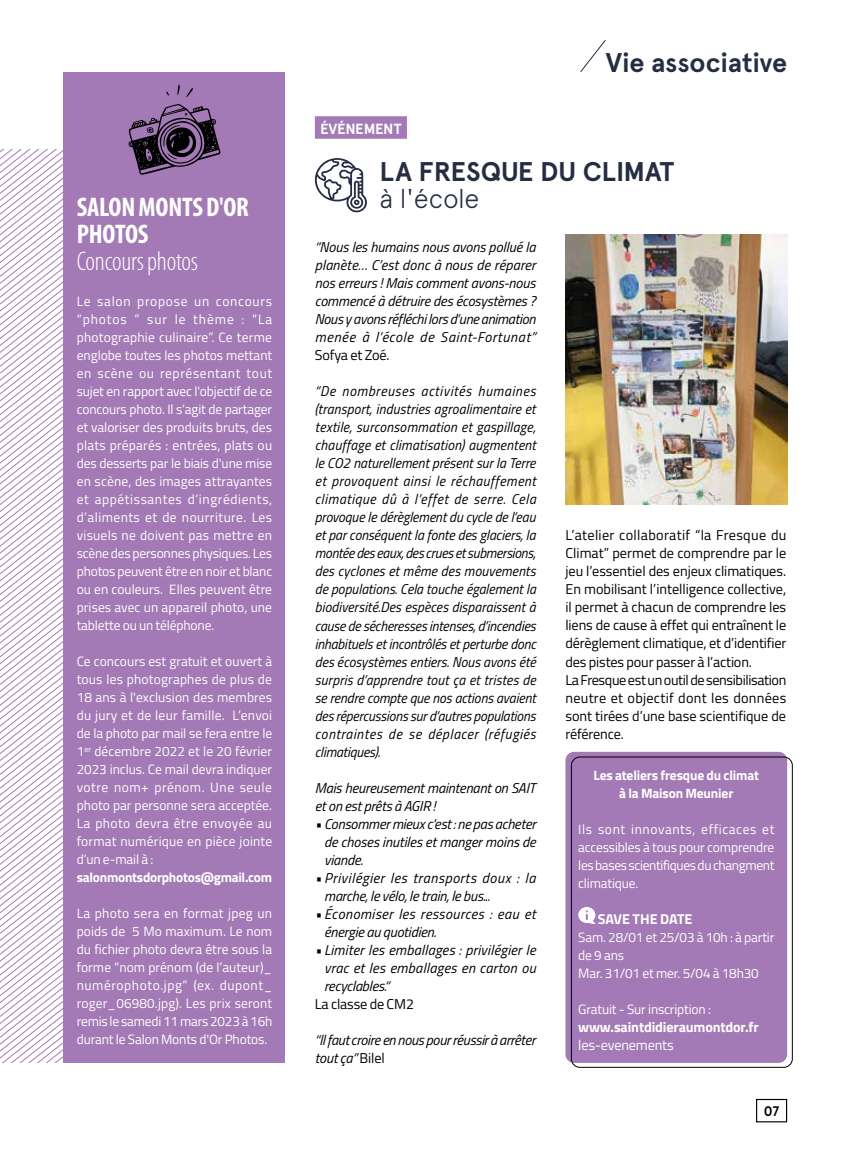
<style>
.page{position:relative;width:851px;height:1149px;background:#fff}
.page>*{position:absolute;margin:0;border:0;box-sizing:border-box;transform-origin:0 0}
.t1{font:27px "Apercu Bold Pro";color:#262d43}
.t2{font:700 condensed 27px/27px "Myriad Pro";letter-spacing:-.01em;color:#fff}
.t3{font:300 condensed 27px "Myriad Pro";letter-spacing:-.01em;color:#fff}
.t4{font:27px "Apercu Light Pro";letter-spacing:-.01em;color:#262d43}
.t5{font:14.7px "Apercu Bold Pro";letter-spacing:-.015em;color:#fff}
.t6{font:italic 14.25px/18px "Titillium Web";letter-spacing:-.01em;color:#000;text-align:justify;scale:.96 1}
.t7{font:italic 14.25px/18px "Titillium Web";letter-spacing:-.01em;color:#000;text-align:justify}
.t8{font:14.25px/18px "Titillium Web";letter-spacing:-.005em;color:#000}
.t9{font:italic 14.25px/18px "Titillium Web";letter-spacing:.035em;color:#000}
.t10{font:italic 14.25px/18px "Titillium Web";letter-spacing:.02em;color:#000}
.t11{font:700 14.25px "Titillium Web";letter-spacing:-.01em;color:#fff}
.t12{font:14.25px "Titillium Web";letter-spacing:-.01em;color:#fff}
.t13{font:13.8px "Apercu Bold Pro";color:#000}
.t14{font:13.5px/18px "Titillium Web";letter-spacing:-.01em;color:#fff;text-align:justify}
.t15{font:700 13.5px/18px "Titillium Web";letter-spacing:-.01em;color:#fff;text-align:center}
.s1{font-style:normal}
</style>
<div class="page">
<div style="left:756px;top:1098px;width:31px;height:23px;border:1px solid #000"></div>
<svg style="left:0;top:620px;width:64px;height:442px"></svg>
<div style="left:64px;top:72px;width:221px;height:990px;background:#a37ab5"></div>
<svg style="left:580px;top:40px;width:26px;height:32px"></svg>
<div style="left:315px;top:116px;width:92px;height:23px;background:#a37ab5"></div>
<img style="left:566px;top:234px;width:221px;height:270px">
<svg style="left:128px;top:104px;width:93px;height:71px"></svg>
<svg style="left:166px;top:84px;width:27px;height:13px"></svg>
<svg style="left:314px;top:158px;width:53px;height:55px"></svg>
<div style="left:565px;top:751px;width:222px;height:311px;background:#a37ab5;border-radius:9px"></div>
<svg style="left:578px;top:907px;width:17px;height:16px"></svg>
<div style="left:571px;top:756px;width:221px;height:311px;border:1px solid #000;border-radius:9px"></div>
<h1 class="t2" style="left:77px;top:193px;width:174px">SALON MONTS D'OR<br>PHOTOS</h1>
<h1 class="t3" style="left:77px;top:245px;width:123px">Concours photos</h1>
<p class="t14" style="left:77px;top:291px;width:197px">Le salon propose un concours “photos ” sur le thème : “La photographie culinaire”. Ce terme englobe toutes les photos mettant en scène ou représentant tout sujet en rapport avec l'objectif de ce concours photo. Il s’agit de partager et valoriser des produits bruts, des plats préparés : entrées, plats ou des desserts par le biais d'une mise en scène, des images attrayantes et appétissantes d’ingrédients, d’aliments et de nourriture. Les visuels ne doivent pas mettre en scène des personnes physiques. Les photos peuvent être en noir et blanc ou en couleurs. Elles peuvent être prises avec un appareil photo, une tablette ou un téléphone.</p>
<p class="t14" style="left:77px;top:651px;width:197px">Ce concours est gratuit et ouvert à tous les photographes de plus de 18 ans à l'exclusion des membres du jury et de leur famille. L’envoi de la photo par mail se fera entre le 1<sup>er</sup> décembre 2022 et le 20 février 2023 inclus. Ce mail devra indiquer votre nom+ prénom. Une seule photo par personne sera acceptée.<br>La photo devra être envoyée au format numérique en pièce jointe d’un e-mail à :</p>
<p class="t15" style="left:77px;top:867px;width:197px">salonmontsdorphotos@gmail.com</p>
<p class="t14" style="left:77px;top:903px;width:197px">La photo sera en format jpeg un poids de 5 Mo maximum. Le nom du fichier photo devra être sous la forme “nom prénom (de l’auteur)_ numérophoto.jpg” (ex. dupont_ roger_06980.jpg). Les prix seront remis le samedi 11 mars 2023 à 16h durant le Salon Monts d'Or Photos.</p>
<p class="t5" style="left:320px;top:117px;width:83px">ÉVÉNEMENT</p>
<h1 class="t1" style="left:605px;top:42px;width:183px">Vie associative</h1>
<h1 class="t1" style="left:379px;top:151px;width:296px">LA FRESQUE DU CLIMAT</h1>
<h1 class="t4" style="left:379px;top:178px;width:101px">à l'école</h1>
<p class="t7" style="left:315px;top:237px;width:222px">“Nous les humains nous avons pollué la planète… C’est donc à nous de réparer nos erreurs ! Mais comment avons-nous commencé à détruire des écosystèmes ?<br>Nous y avons réfléchi lors d’une animation menée à l’école de Saint-Fortunat”</p>
<p class="t8" style="left:315px;top:345px;width:76px">Sofya et Zoé.</p>
<p class="t6" style="left:315px;top:381px;width:232px">“De nombreuses activités humaines (transport, industries agroalimentaire et textile, surconsommation et gaspillage, chauffage et climatisation) augmentent le CO2 naturellement présent sur la Terre et provoquent ainsi le réchauffement climatique dû à l’effet de serre. Cela provoque le dérèglement du cycle de l’eau et par conséquent la fonte des glaciers, la montée des eaux, des crues et submersions, des cyclones et même des mouvements de populations. Cela touche également la biodiversité.Des espèces disparaissent à cause de sécheresses intenses, d’incendies inhabituels et incontrôlés et perturbe donc des écosystèmes entiers. Nous avons été surpris d’apprendre tout ça et tristes de se rendre compte que nos actions avaient des répercussions sur d’autres populations contraintes de se déplacer (réfugiés climatiques).</p>
<p class="t7" style="left:315px;top:777px;width:222px">Mais heureusement maintenant on SAIT et on est prêts à AGIR !</p>
<p class="t7" style="left:324px;top:813px;width:213px;text-indent:-9px">• Consommer mieux c'est : ne pas acheter de choses inutiles et manger moins de viande.</p>
<p class="t9" style="left:324px;top:867px;width:213px;text-indent:-9px">• Privilégier les transports doux : la marche, le vélo, le train, le bus...</p>
<p class="t10" style="left:324px;top:903px;width:213px;text-indent:-9px">• Économiser les ressources : eau et énergie au quotidien.</p>
<p class="t7" style="left:324px;top:939px;width:213px;text-indent:-9px">• Limiter les emballages : privilégier le vrac et les emballages en carton ou recyclables.“</p>
<p class="t8" style="left:315px;top:993px;width:101px">La classe de CM2</p>
<p class="t7" style="left:315px;top:1029px;width:222px">“ll faut croire en nous pour réussir à arrêter tout ça” <span class="s1">Bilel</span></p>
<p class="t8" style="left:565px;top:525px;width:222px">L’atelier collaboratif “la Fresque du Climat” permet de comprendre par le jeu l’essentiel des enjeux climatiques.<br>En mobilisant l’intelligence collective, il permet à chacun de comprendre les liens de cause à effet qui entraînent le dérèglement climatique, et d’identifier des pistes pour passer à l’action.<br>La Fresque est un outil de sensibilisation neutre et objectif dont les données sont tirées d’une base scientifique de référence.</p>
<p class="t15" style="left:593px;top:765px;width:167px">Les ateliers fresque du climat à la Maison Meunier</p>
<p class="t14" style="left:578px;top:819px;width:198px">Ils sont innovants, efficaces et accessibles à tous pour comprendre les bases scientifiques du changment climatique.</p>
<p class="t11" style="left:597px;top:907px;width:96px">SAVE THE DATE</p>
<p class="t14" style="left:578px;top:927px;width:198px;text-align:left">Sam. 28/01 et 25/03 à 10h : à partir de 9 ans<br>Mar. 31/01 et mer. 5/04 à 18h30</p>
<p class="t14" style="left:578px;top:999px;width:134px">Gratuit - Sur inscription :</p>
<p class="t11" style="left:578px;top:1015px;width:182px">www.saintdidieraumontdor.fr</p>
<p class="t12" style="left:578px;top:1034px;width:97px">les-evenements</p>
<p class="t13" style="left:763px;top:1099px;width:17px">07</p>
</div>
